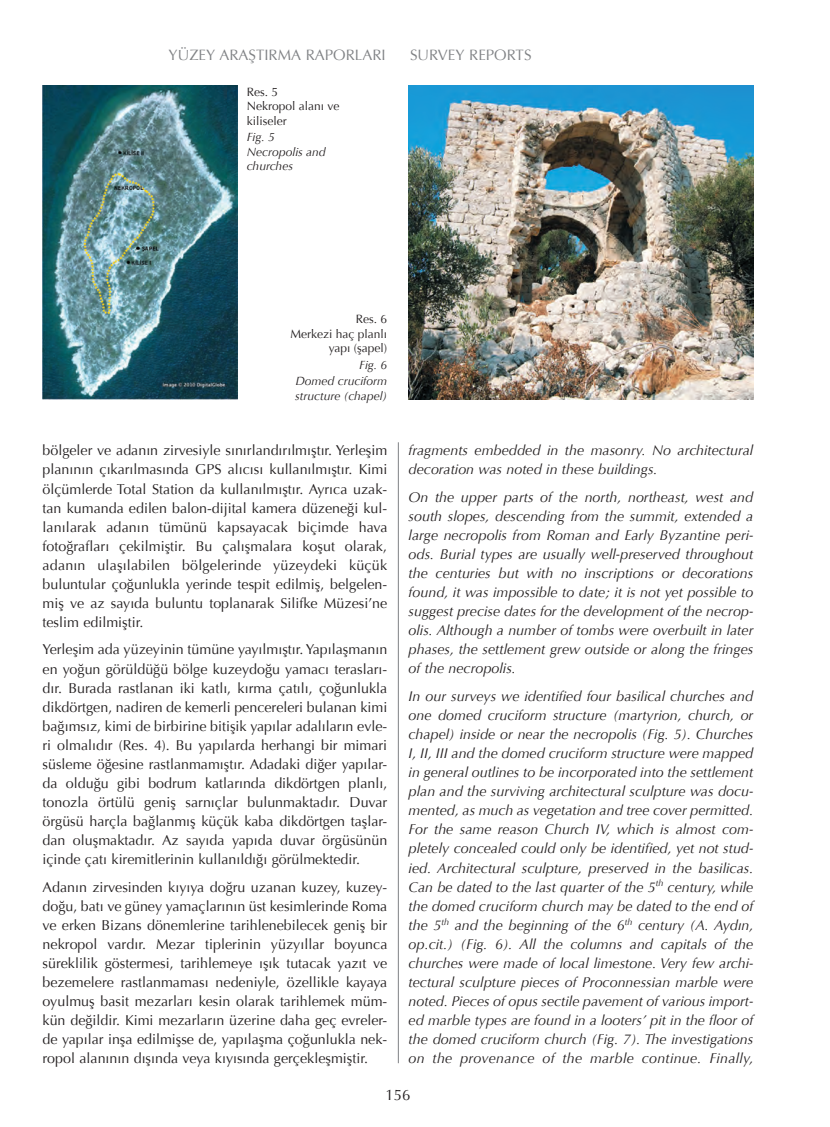
<style>
.page{position:relative;width:830px;height:1127px;background:#fff}
.page>*{position:absolute;margin:0;border:0;box-sizing:border-box;transform-origin:0 0}
.t1{font:15px "Optima";color:#808285}
.t2{font:15px "Optima";color:#231f20}
.Metin_Türkce{font:14.25px/19px "Optima";color:#231f20;text-align:justify}
.Metin_Ingilizce{font:italic 14.25px/19px "Optima";color:#231f20;text-align:justify}
.Resimaltı_Ingilizce{font:italic 12px/14.4px "Optima";color:#231f20}
.Resimaltı_Türkce{font:12px/14.4px "Optima";color:#231f20}
</style>
<div class="page">
<img style="left:43px;top:85px;width:194px;height:315px">
<img style="left:408px;top:85px;width:345px;height:315px">
<hr style="left:398px;top:442px;width:1px;height:621px;background:#808285">
<p class="t1" style="left:168px;top:46px;width:218px">YÜZEY ARAŞTIRMA RAPORLARI</p>
<p class="t1" style="left:410px;top:46px;width:123px">SURVEY REPORTS</p>
<p class="Resimaltı_Türkce" style="left:247px;top:85px;width:94px">Res. 5<br>Nekropol alanı ve kiliseler</p>
<p class="Resimaltı_Ingilizce" style="left:247px;top:130px;width:80px">Fig. 5<br>Necropolis and churches</p>
<p class="Resimaltı_Türkce" style="left:290px;top:312px;width:98px;text-align:right">Res. 6<br>Merkezi haç planlı yapı (şapel)</p>
<p class="Resimaltı_Ingilizce" style="left:359px;top:358px;width:30px">Fig. 6</p>
<p class="Resimaltı_Ingilizce" style="left:295px;top:374px;width:94px">Domed cruciform structure (chapel)</p>
<p class="Metin_Türkce" style="left:43px;top:441px;width:346px">bölgeler ve adanın zirvesiyle sınırlandırılmıştır. Yerleşim planının çıkarılmasında GPS alıcısı kullanılmıştır. Kimi ölçümlerde Total Station da kullanılmıştır. Ayrıca uzak&shy;tan kumanda edilen balon-dijital kamera düzeneği kul&shy;lanılarak adanın tümünü kapsayacak biçimde hava fotoğrafları çekilmiştir. Bu çalışmalara koşut olarak, adanın ulaşılabilen bölgelerinde yüzeydeki küçük buluntular çoğunlukla yerinde tespit edilmiş, belgelen&shy;miş ve az sayıda buluntu toplanarak Silifke Müzesi’ne teslim edilmiştir.</p>
<p class="Metin_Türkce" style="left:43px;top:640px;width:346px">Yerleşim ada yüzeyinin tümüne yayılmıştır. Yapılaşmanın en yoğun görüldüğü bölge kuzeydoğu yamacı terasları&shy;dır. Burada rastlanan iki katlı, kırma çatılı, çoğunlukla dikdörtgen, nadiren de kemerli pencereleri bulanan kimi bağımsız, kimi de birbirine bitişik yapılar adalıların evle&shy;ri olmalıdır (Res. 4). Bu yapılarda herhangi bir mimari süsleme öğesine rastlanmamıştır. Adadaki diğer yapılar&shy;da olduğu gibi bodrum katlarında dikdörtgen planlı, tonozla örtülü geniş sarnıçlar bulunmaktadır. Duvar örgüsü harçla bağlanmış küçük kaba dikdörtgen taşlar&shy;dan oluşmaktadır. Az sayıda yapıda duvar örgüsünün içinde çatı kiremitlerinin kullanıldığı görülmektedir.</p>
<p class="Metin_Türkce" style="left:43px;top:877px;width:346px">Adanın zirvesinden kıyıya doğru uzanan kuzey, kuzey&shy;doğu, batı ve güney yamaçlarının üst kesimlerinde Roma ve erken Bizans dönemlerine tarihlenebilecek geniş bir nekropol vardır. Mezar tiplerinin yüzyıllar boyunca süreklilik göstermesi, tarihlemeye ışık tutacak yazıt ve bezemelere rastlanmaması nedeniyle, özellikle kayaya oyulmuş basit mezarları kesin olarak tarihlemek müm&shy;kün değildir. Kimi mezarların üzerine daha geç evreler&shy;de yapılar inşa edilmişse de, yapılaşma çoğunlukla nek&shy;ropol alanının dışında veya kıyısında gerçekleşmiştir.</p>
<p class="Metin_Ingilizce" style="left:408px;top:441px;width:346px">fragments embedded in the masonry. No architectural decoration was noted in these buildings.</p>
<p class="Metin_Ingilizce" style="left:408px;top:488px;width:346px">On the upper parts of the north, northeast, west and south slopes, descending from the summit, extended a large necropolis from Roman and Early Byzantine peri&shy;ods. Burial types are usually well-preserved throughout the centuries but with no inscriptions or decorations found, it was impossible to date; it is not yet possible to suggest precise dates for the development of the necrop&shy;olis. Although a number of tombs were overbuilt in later phases, the settlement grew outside or along the fringes of the necropolis.</p>
<p class="Metin_Ingilizce" style="left:408px;top:687px;width:346px">In our surveys we identified four basilical churches and one domed cruciform structure (martyrion, church, or chapel) inside or near the necropolis (Fig. 5). Churches I, II, III and the domed cruciform structure were mapped in general outlines to be incorporated into the settlement plan and the surviving architectural sculpture was docu&shy;mented, as much as vegetation and tree cover permitted.<br>For the same reason Church IV, which is almost com&shy;pletely concealed could only be identified, yet not stud&shy;ied. Architectural sculpture, preserved in the basilicas.<br>Can be dated to the last quarter of the 5<sup>th</sup> century, while the domed cruciform church may be dated to the end of the 5<sup>th</sup> and the beginning of the 6<sup>th</sup> century (A. Aydın, op.cit.) (Fig. 6). All the columns and capitals of the churches were made of local limestone. Very few archi&shy;tectural sculpture pieces of Proconnessian marble were noted. Pieces of opus sectile pavement of various import&shy;ed marble types are found in a looters’ pit in the floor of the domed cruciform church (Fig. 7). The investigations on the provenance of the marble continue. Finally,</p>
<p class="t2" style="left:385px;top:1086px;width:27px">156</p>
</div>
